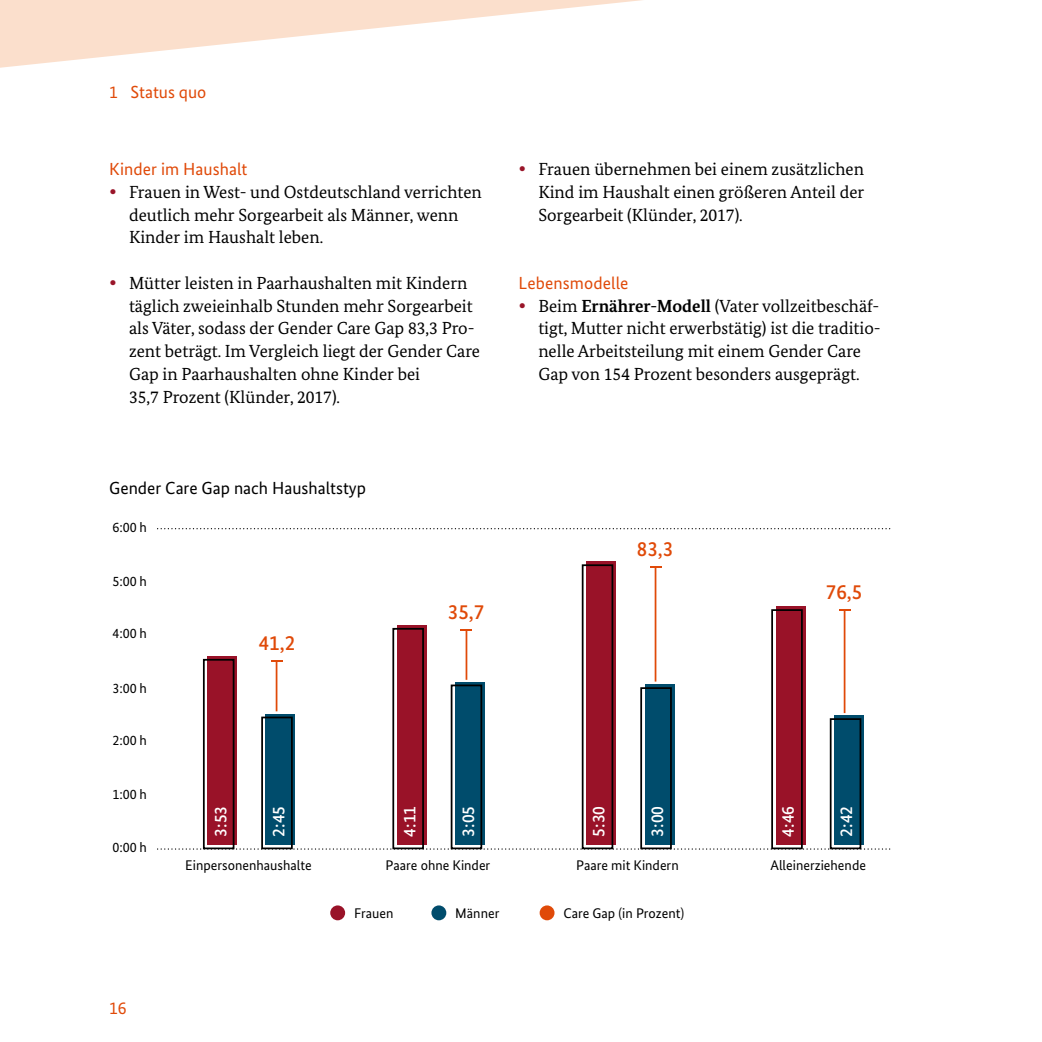
<style>
.page{position:relative;width:1042px;height:1042px;background:#fff}
.page>*{position:absolute;margin:0;border:0;box-sizing:border-box;transform-origin:0 0}
.t1{font:500 21px "Bundes Sans";color:#e04a09}
.t2{font:17.5px/22.8px "Bundes Serif";color:#000}
.t3{font:17.5px "Bundes Sans";letter-spacing:.005em;color:#e04a09}
.t4{font:500 17.5px "Bundes Sans";color:#fff}
.t5{font:17.5px "Bundes Sans";color:#000}
.t6{font:14px "Bundes Sans";color:#000}
.s1{color:#991529}
.s2{font-weight:700}
</style>
<div class="page">
<svg style="left:0;top:0;width:642px;height:68px"></svg>
<div style="left:431px;top:905px;width:15px;height:15px;background:#004c6c;border-radius:50%"></div>
<div style="left:540px;top:905px;width:14px;height:15px;background:#e04a09;border-radius:50%"></div>
<div style="left:330px;top:905px;width:15px;height:15px;background:#991228;border-radius:50%"></div>
<svg style="left:158px;top:528px;width:733px;height:1px"></svg>
<svg style="left:158px;top:848px;width:733px;height:1px"></svg>
<hr style="left:276px;top:661px;width:1px;height:50px;background:#e04a09">
<svg style="left:271px;top:660px;width:11px;height:2px"></svg>
<div style="left:266px;top:714px;width:29px;height:131px;background:#004c6c"></div>
<div style="left:261px;top:716px;width:32px;height:133px;border:2px solid #000"></div>
<div style="left:207px;top:656px;width:30px;height:189px;background:#991228"></div>
<div style="left:203px;top:659px;width:31px;height:190px;border:2px solid #000"></div>
<div style="left:455px;top:682px;width:30px;height:163px;background:#004c6c"></div>
<div style="left:451px;top:684px;width:31px;height:165px;border:2px solid #000"></div>
<div style="left:397px;top:625px;width:29px;height:220px;background:#991228"></div>
<div style="left:392px;top:628px;width:32px;height:221px;border:2px solid #000"></div>
<div style="left:645px;top:684px;width:29px;height:161px;background:#004c6c"></div>
<div style="left:640px;top:687px;width:32px;height:162px;border:2px solid #000"></div>
<div style="left:586px;top:562px;width:30px;height:283px;background:#991228"></div>
<div style="left:582px;top:564px;width:31px;height:285px;border:2px solid #000"></div>
<div style="left:834px;top:715px;width:30px;height:130px;background:#004c6c"></div>
<div style="left:830px;top:718px;width:31px;height:131px;border:2px solid #000"></div>
<div style="left:775px;top:606px;width:30px;height:239px;background:#991228"></div>
<div style="left:771px;top:609px;width:32px;height:240px;border:2px solid #000"></div>
<hr style="left:844px;top:610px;width:1px;height:103px;background:#e04a09">
<svg style="left:839px;top:609px;width:11px;height:2px"></svg>
<hr style="left:654px;top:566px;width:2px;height:115px;background:#e04a09">
<hr style="left:465px;top:629px;width:2px;height:51px;background:#e04a09">
<p class="t3" style="left:109px;top:81px;width:99px">1 Status quo</p>
<h6 class="t3" style="left:109px;top:158px;width:140px">Kinder im Haushalt</h6>
<p class="t2" style="left:129px;top:180px;width:354px;text-indent:-20px"><span class="s1">•</span> Frauen in West- und Ostdeutschland verrichten deutlich mehr Sorgearbeit als Männer, wenn<br>Kinder im Haushalt leben.</p>
<p class="t2" style="left:129px;top:271px;width:353px;text-indent:-20px"><span class="s1">•</span> Mütter leisten in Paarhaushalten mit Kindern täglich zweieinhalb Stunden mehr Sorgearbeit als Väter, sodass der Gender Care Gap 83,3 Pro&shy;zent beträgt. Im Vergleich liegt der Gender Care Gap in Paarhaushalten ohne Kinder bei<br>35,7 Prozent (Klünder, 2017).</p>
<p class="t5" style="left:109px;top:477px;width:258px">Gender Care Gap nach Haushaltstyp</p>
<p class="t6" style="left:112px;top:518px;width:36px">6:00 h</p>
<p class="t6" style="left:112px;top:572px;width:36px">5:00 h</p>
<p class="t6" style="left:112px;top:625px;width:36px">4:00 h</p>
<p class="t6" style="left:112px;top:679px;width:36px">3:00 h</p>
<p class="t6" style="left:112px;top:732px;width:36px">2:00 h</p>
<p class="t6" style="left:112px;top:786px;width:36px">1:00 h</p>
<p class="t6" style="left:112px;top:838px;width:36px">0:00 h</p>
<p class="t1" style="left:259px;top:630px;width:38px">41,2</p>
<p class="t4" style="left:210px;top:836px;width:32px;rotate:-90deg">3:53</p>
<p class="t4" style="left:268px;top:836px;width:32px;rotate:-90deg">2:45</p>
<p class="t1" style="left:448px;top:598px;width:38px">35,7</p>
<p class="t4" style="left:399px;top:836px;width:32px;rotate:-90deg">4:11</p>
<p class="t4" style="left:457px;top:836px;width:32px;rotate:-90deg">3:05</p>
<p class="t2" style="left:538px;top:158px;width:327px;text-align:justify;text-indent:-20px"><span class="s1">•</span> Frauen übernehmen bei einem zusätzlichen Kind im Haushalt einen größeren Anteil der Sorgearbeit (Klünder, 2017).</p>
<h6 class="t3" style="left:518px;top:272px;width:112px">Lebensmodelle</h6>
<p class="t2" style="left:538px;top:294px;width:344px;text-indent:-20px"><span class="s1">•</span> Beim <span class="s2">Ernährer-Modell</span> (Vater vollzeitbeschäf&shy;tigt, Mutter nicht erwerbstätig) ist die traditio&shy;nelle Arbeitsteilung mit einem Gender Care Gap von 154 Prozent besonders ausgeprägt.</p>
<p class="t1" style="left:637px;top:535px;width:38px">83,3</p>
<p class="t4" style="left:588px;top:836px;width:32px;rotate:-90deg">5:30</p>
<p class="t4" style="left:646px;top:836px;width:32px;rotate:-90deg">3:00</p>
<p class="t1" style="left:826px;top:579px;width:38px">76,5</p>
<p class="t4" style="left:777px;top:836px;width:32px;rotate:-90deg">4:46</p>
<p class="t4" style="left:835px;top:836px;width:32px;rotate:-90deg">2:42</p>
<p class="t6" style="left:185px;top:856px;width:128px">Einpersonenhaushalte</p>
<p class="t6" style="left:386px;top:856px;width:106px">Paare ohne Kinder</p>
<p class="t6" style="left:576px;top:856px;width:104px">Paare mit Kindern</p>
<p class="t6" style="left:770px;top:856px;width:97px">Alleinerziehende</p>
<p class="t3" style="left:109px;top:997px;width:19px">16</p>
<p class="t6" style="left:354px;top:904px;width:41px">Frauen</p>
<p class="t6" style="left:455px;top:904px;width:46px">Männer</p>
<p class="t6" style="left:563px;top:904px;width:122px">Care Gap (in Prozent)</p>
</div>
